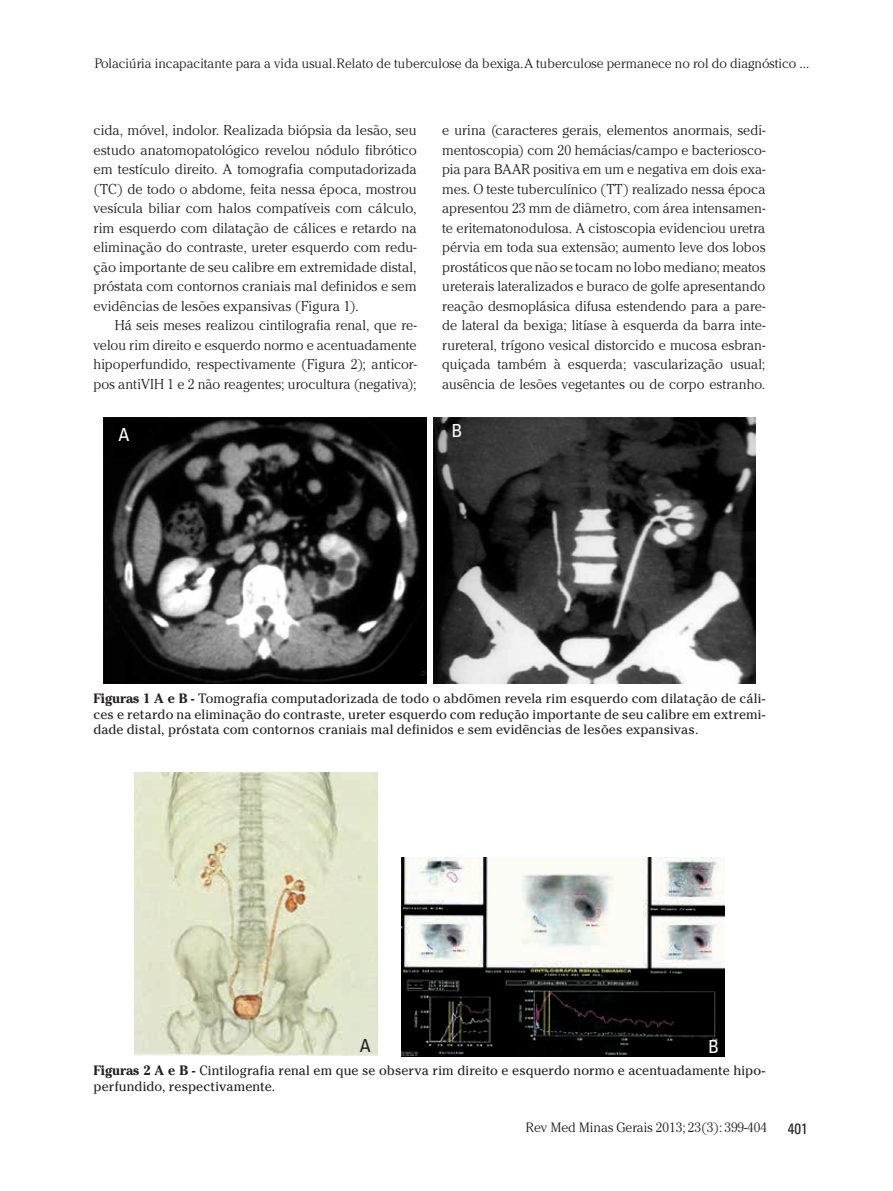
<style>
.page{position:relative;width:893px;height:1191px;background:#fff}
.page>*{position:absolute;margin:0;border:0;box-sizing:border-box;transform-origin:0 0}
.t1{font:condensed 18px "Univers LT Std";color:#fff}
.t2{font:condensed 18px "Univers LT Std";color:#231f20}
.t3{font:condensed 15px "Univers LT Std";color:#231f20}
.t4{font:300 14.25px/19.5px "Cheltenham Std";letter-spacing:.005em;color:#231f20;text-align:justify}
.t5{font:13.5px/15.8px "Cheltenham Std";letter-spacing:.005em;color:#231f20}
.t6{font:300 13.5px "Cheltenham Std";color:#231f20}
.s1{font-weight:700}
</style>
<div class="page">
<img style="left:135px;top:772px;width:242px;height:283px">
<img style="left:401px;top:858px;width:323px;height:199px">
<img style="left:103px;top:418px;width:324px;height:265px">
<img style="left:433px;top:418px;width:322px;height:265px">
<p class="t6" style="left:95px;top:56px;width:716px">Polaciúria incapacitante para a vida usual. Relato de tuberculose da bexiga. A tuberculose permanece no rol do diagnóstico ...</p>
<p class="t4" style="left:94px;top:120px;width:325px">cida, móvel, indolor. Realizada biópsia da lesão, seu estudo anatomopatológico revelou nódulo fibrótico em testículo direito. A tomografia computadorizada (TC) de todo o abdome, feita nessa época, mostrou vesícula biliar com halos compatíveis com cálculo, rim esquerdo com dilatação de cálices e retardo na eliminação do contraste, ureter esquerdo com redu&shy;ção importante de seu calibre em extremidade distal, próstata com contornos craniais mal definidos e sem evidências de lesões expansivas (Figura 1).</p>
<p class="t4" style="left:94px;top:315px;width:325px;text-indent:21px">Há seis meses realizou cintilografia renal, que re&shy;velou rim direito e esquerdo normo e acentuadamente hipoperfundido, respectivamente (Figura 2); anticor&shy;pos antiVIH 1 e 2 não reagentes; urocultura (negativa);</p>
<p class="t4" style="left:442px;top:120px;width:325px">e urina (caracteres gerais, elementos anormais, sedi&shy;mentoscopia) com 20 hemácias/campo e bacteriosco&shy;pia para BAAR positiva em um e negativa em dois exa&shy;mes. O teste tuberculínico (TT) realizado nessa época apresentou 23 mm de diâmetro, com área intensamen&shy;te eritematonodulosa. A cistoscopia evidenciou uretra pérvia em toda sua extensão; aumento leve dos lobos prostáticos que não se tocam no lobo mediano; meatos ureterais lateralizados e buraco de golfe apresentando reação desmoplásica difusa estendendo para a pare&shy;de lateral da bexiga; litíase à esquerda da barra inte&shy;rureteral, trígono vesical distorcido e mucosa esbran&shy;quiçada também à esquerda; vascularização usual; ausência de lesões vegetantes ou de corpo estranho.</p>
<p class="t1" style="left:118px;top:423px;width:12px">A</p>
<p class="t1" style="left:452px;top:419px;width:12px">B</p>
<p class="t5" style="left:94px;top:690px;width:673px;text-align:justify"><span class="s1">Figuras 1 A e B -</span> Tomografia computadorizada de todo o abdômen revela rim esquerdo com dilatação de cáli&shy;ces e retardo na eliminação do contraste, ureter esquerdo com redução importante de seu calibre em extremi&shy;dade distal, próstata com contornos craniais mal definidos e sem evidências de lesões expansivas.</p>
<p class="t2" style="left:360px;top:1033px;width:12px">A</p>
<p class="t1" style="left:708px;top:1035px;width:12px">B</p>
<p class="t5" style="left:94px;top:1062px;width:673px"><span class="s1">Figuras 2 A e B -</span> Cintilografia renal em que se observa rim direito e esquerdo normo e acentuadamente hipo&shy;perfundido, respectivamente.</p>
<p class="t6" style="left:526px;top:1120px;width:243px">Rev Med Minas Gerais 2013; 23(3): 399-404</p>
<p class="t3" style="left:788px;top:1119px;width:21px">401</p>
</div>
